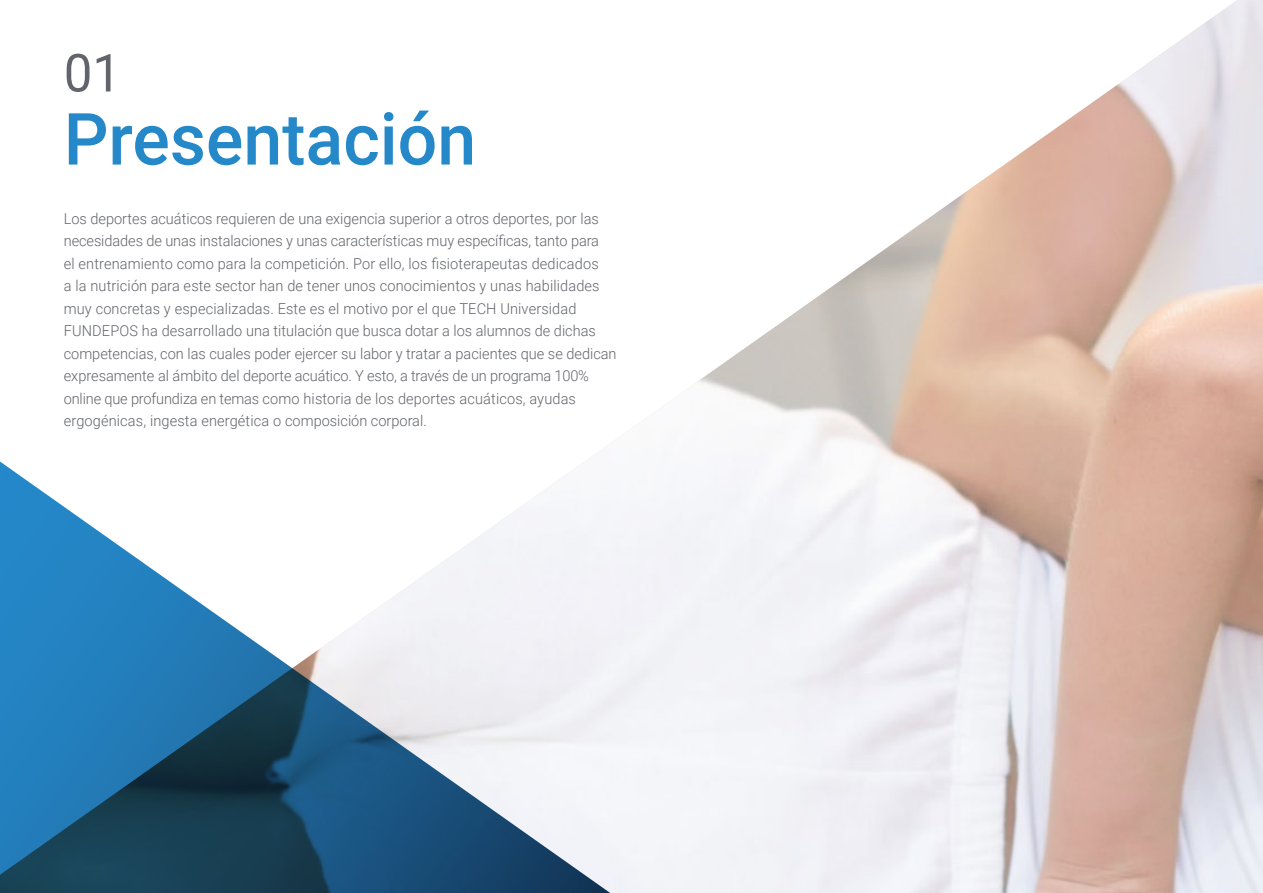
<style>
.page{position:relative;width:1263px;height:893px;background:#fff}
.page>*{position:absolute;margin:0;border:0;box-sizing:border-box;transform-origin:0 0}
.t1{font:500 72px "Roboto";color:#2488c9}
.t2{font:52.5px "Roboto";color:#61646a}
.t3{font:300 15px/22.5px "Roboto";color:#61646a}
</style>
<div class="page">
<img style="left:607px;top:0;width:656px;height:893px">
<svg style="left:0;top:446px;width:640px;height:447px"></svg>
<h2 class="t2" style="left:64px;top:36px;width:59px">01</h2>
<h1 class="t1" style="left:64px;top:89px;width:414px">Presentación</h1>
<p class="t3" style="left:64px;top:207px;width:554px">Los deportes acuáticos requieren de una exigencia superior a otros deportes, por las necesidades de unas instalaciones y unas características muy específicas, tanto para<br>el entrenamiento como para la competición. Por ello, los fisioterapeutas dedicados<br>a la nutrición para este sector han de tener unos conocimientos y unas habilidades muy concretas y especializadas. Este es el motivo por el que TECH Universidad FUNDEPOS ha desarrollado una titulación que busca dotar a los alumnos de dichas competencias, con las cuales poder ejercer su labor y tratar a pacientes que se dedican expresamente al ámbito del deporte acuático. Y esto, a través de un programa 100% online que profundiza en temas como historia de los deportes acuáticos, ayudas ergogénicas, ingesta energética o composición corporal.</p>
</div>
